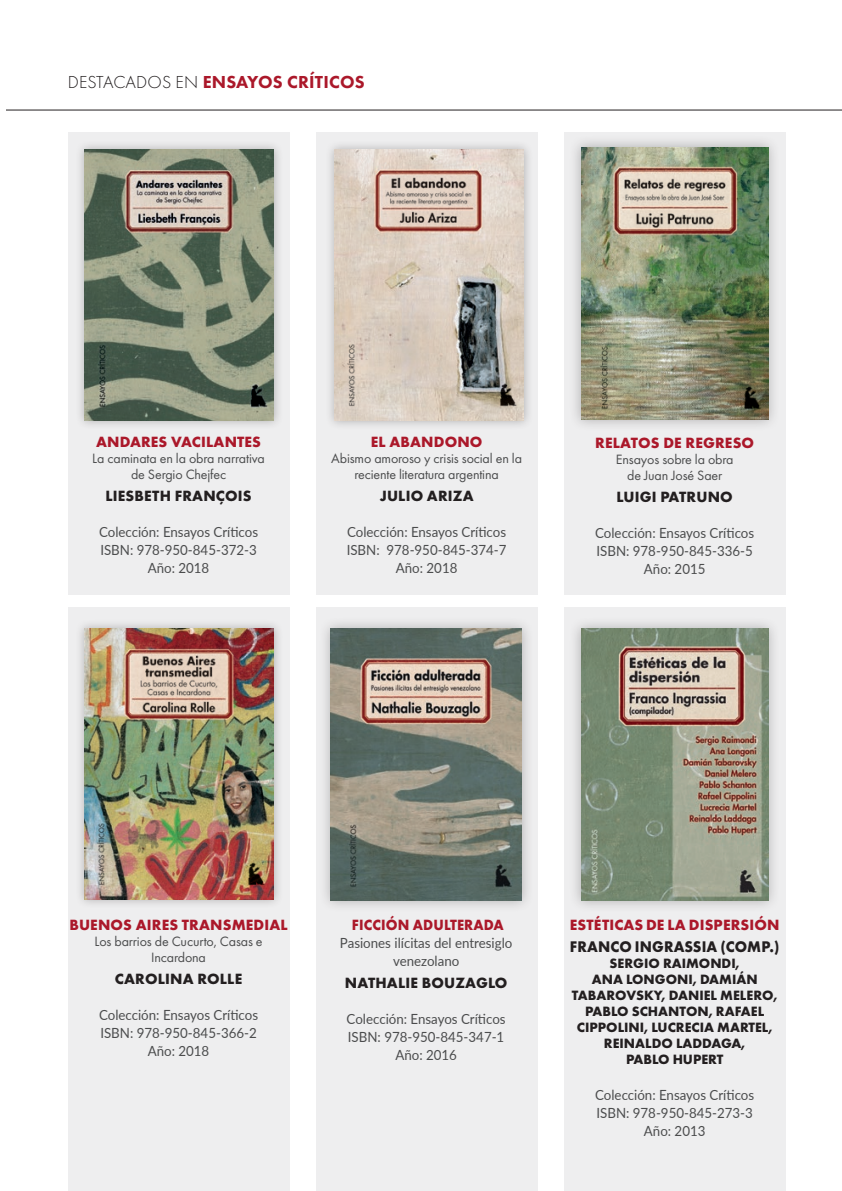
<style>
.page{position:relative;width:842px;height:1191px;background:#fff}
.page>*{position:absolute;margin:0;border:0;box-sizing:border-box;transform-origin:0 0}
.t1{font:800 18px "Futura PT";letter-spacing:.01em;color:#ab182a}
.t2{font:700 16px "Futura PT";letter-spacing:.01em;color:#231f20;scale:.95 1}
.t3{font:700 15.4px "Futura PT";letter-spacing:.01em;color:#ab182a}
.t4{font:700 15.4px "Futura PT";letter-spacing:.01em;color:#231f20}
.t5{font:700 15.4px "Futura PT";letter-spacing:.01em;color:#ab182a;scale:.94 1}
.t6{font:14px/18px "Lato";color:#4b4c4d;text-align:center;scale:.95 1}
.t7{font:14px/16px "Futura PT";letter-spacing:-.01em;color:#4b4c4d;text-align:center}
.t8{font:700 14px/16px "Futura PT";color:#231f20;text-align:center}
.s1{font-weight:300;color:#231f20}
</style>
<div class="page">
<div style="left:564px;top:132px;width:221px;height:539px;background:#eeeeef"></div>
<div style="left:564px;top:656px;width:221px;height:535px;background:#eeeeef"></div>
<div style="left:569px;top:135px;width:211px;height:297px;background:#231f20;opacity:.3"></div>
<img style="left:581px;top:147px;width:187px;height:272px">
<div style="left:569px;top:617px;width:211px;height:296px;background:#231f20;opacity:.3"></div>
<img style="left:581px;top:629px;width:187px;height:272px">
<hr style="left:0;top:110px;width:842px;height:1px;background:#231f20">
<div style="left:68px;top:132px;width:221px;height:1059px;background:#eeeeef"></div>
<div style="left:316px;top:132px;width:221px;height:1059px;background:#eeeeef"></div>
<div style="left:75px;top:140px;width:208px;height:290px;background:#231f20;opacity:.3"></div>
<img style="left:84px;top:150px;width:190px;height:270px">
<div style="left:325px;top:140px;width:208px;height:290px;background:#231f20;opacity:.3"></div>
<img style="left:334px;top:150px;width:190px;height:270px">
<div style="left:75px;top:619px;width:208px;height:290px;background:#231f20;opacity:.3"></div>
<img style="left:84px;top:629px;width:190px;height:270px">
<div style="left:319px;top:617px;width:215px;height:295px;background:#231f20;opacity:.3"></div>
<img style="left:331px;top:629px;width:191px;height:272px">
<div style="left:0;top:0;width:6px;height:1191px;background:#fff"></div>
<div style="left:27px;top:595px;width:806px;height:12px;background:#fff"></div>
<p class="t1" style="left:68px;top:71px;width:299px"><span class="s1">DESTACADOS EN</span> ENSAYOS CRÍTICOS</p>
<p class="t3" style="left:96px;top:432px;width:167px">ANDARES VACILANTES</p>
<p class="t7" style="left:92px;top:450px;width:174px">La caminata en la obra narrativa de Sergio Chejfec</p>
<p class="t4" style="left:106px;top:486px;width:148px">LIESBETH FRANÇOIS</p>
<p class="t6" style="left:99px;top:522px;width:169px">Colección: Ensayos Críticos<br>ISBN: 978-950-845-372-3<br>Año: 2018</p>
<p class="t3" style="left:371px;top:432px;width:113px">EL ABANDONO</p>
<p class="t7" style="left:331px;top:450px;width:192px">Abismo amoroso y crisis social en la reciente literatura argentina</p>
<p class="t4" style="left:380px;top:486px;width:95px">JULIO ARIZA</p>
<p class="t6" style="left:347px;top:522px;width:170px">Colección: Ensayos Críticos<br>ISBN: 978-950-845-374-7<br>Año: 2018</p>
<p class="t3" style="left:595px;top:433px;width:160px">RELATOS DE REGRESO</p>
<p class="t7" style="left:616px;top:451px;width:119px">Ensayos sobre la obra de Juan José Saer</p>
<p class="t4" style="left:617px;top:487px;width:118px">LUIGI PATRUNO</p>
<p class="t6" style="left:595px;top:523px;width:169px">Colección: Ensayos Críticos<br>ISBN: 978-950-845-336-5<br>Año: 2015</p>
<p class="t3" style="left:69px;top:914px;width:220px">BUENOS AIRES TRANSMEDIAL</p>
<p class="t7" style="left:94px;top:933px;width:170px">Los barrios de Cucurto, Casas e<br>Incardona</p>
<p class="t4" style="left:115px;top:968px;width:129px">CAROLINA ROLLE</p>
<p class="t6" style="left:99px;top:1005px;width:169px">Colección: Ensayos Críticos<br>ISBN: 978-950-845-366-2<br>Año: 2018</p>
<p class="t5" style="left:352px;top:914px;width:163px">FICCIÓN ADULTERADA</p>
<p class="t6" style="left:340px;top:933px;width:183px">Pasiones ilícitas del entresiglo venezolano</p>
<p class="t4" style="left:345px;top:972px;width:164px">NATHALIE BOUZAGLO</p>
<p class="t6" style="left:347px;top:1009px;width:169px">Colección: Ensayos Críticos<br>ISBN: 978-950-845-347-1<br>Año: 2016</p>
<p class="t3" style="left:570px;top:914px;width:211px">ESTÉTICAS DE LA DISPERSIÓN</p>
<p class="t2" style="left:570px;top:936px;width:222px">FRANCO INGRASSIA (COMP.)</p>
<p class="t8" style="left:572px;top:954px;width:207px">SERGIO RAIMONDI,<br>ANA LONGONI, DAMIÁN<br>TABAROVSKY, DANIEL MELERO,<br>PABLO SCHANTON, RAFAEL<br>CIPPOLINI, LUCRECIA MARTEL,<br>REINALDO LADDAGA,<br>PABLO HUPERT</p>
<p class="t6" style="left:595px;top:1085px;width:169px">Colección: Ensayos Críticos<br>ISBN: 978-950-845-273-3<br>Año: 2013</p>
</div>
